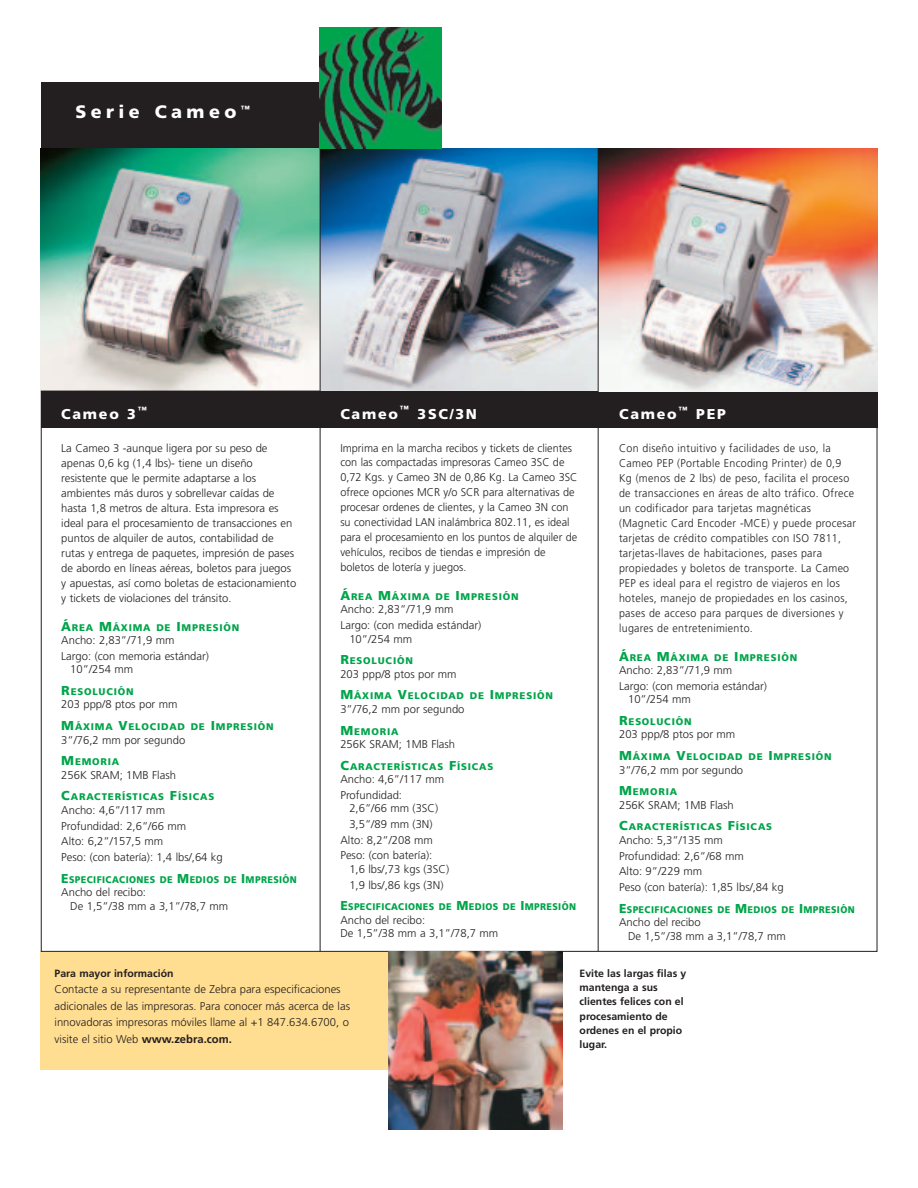
<style>
.page{position:relative;width:918px;height:1188px;background:#fff}
.page>*{position:absolute;margin:0;border:0;box-sizing:border-box;transform-origin:0 0}
.t1{font:900 18px "Frutiger";letter-spacing:.245em;color:#fff}
.t2{font:900 14.25px "Frutiger";letter-spacing:.12em;color:#fff}
.t3{font:300 11.25px/15px "Frutiger";color:#231f20}
.t4{font:300 11.25px/15px "Frutiger";letter-spacing:.03em;color:#231f20;scale:.95 1}
.t5{font:700 10.5px/14.2px "Frutiger";color:#231f20}
.t6{font:10.2px "Frutiger Blk 75";letter-spacing:.08em;color:#00a44a}
.t7{font:10.2px "Frutiger Blk 75";letter-spacing:.04em;color:#00a44a;scale:.93 1}
.s1{font-size:13.5px}
.s2{font-weight:700}
</style>
<div class="page">
<div style="left:41px;top:82px;width:282px;height:68px;background:#231f20"></div>
<img style="left:41px;top:149px;width:279px;height:242px">
<div style="left:41px;top:952px;width:375px;height:118px;background:#ffdd91"></div>
<img style="left:388px;top:952px;width:174px;height:177px">
<img style="left:321px;top:149px;width:277px;height:242px">
<hr style="left:320px;top:148px;width:1px;height:803px;background:#231f20">
<div style="left:41px;top:391px;width:836px;height:37px;background:#231f20"></div>
<img style="left:599px;top:149px;width:278px;height:243px">
<hr style="left:598px;top:149px;width:1px;height:802px;background:#231f20">
<img style="left:320px;top:27px;width:121px;height:121px">
<h1 class="t1" style="left:75px;top:105px;width:176px">Serie Cameo <sup>™</sup></h1>
<p class="t2" style="left:340px;top:408px;width:138px">Cameo<sup>™</sup> 3SC/3N</p>
<p class="t3" style="left:340px;top:441px;width:239px">Imprima en la marcha recibos y tickets de clientes con las compactadas impresoras Cameo 3SC de 0,72 Kgs. y Cameo 3N de 0,86 Kg. La Cameo 3SC ofrece opciones MCR y/o SCR para alternativas de procesar ordenes de clientes, y la Cameo 3N con su conectividad LAN inalámbrica 802.11, es ideal para el procesamiento en los puntos de alquiler de vehículos, recibos de tiendas e impresión de boletos de lotería y juegos.</p>
<p class="t6" style="left:340px;top:593px;width:180px"><span class="s1">Á</span>REA <span class="s1">M</span>ÁXIMA DE <span class="s1">I</span>MPRESIÓN</p>
<p class="t3" style="left:340px;top:603px;width:142px;line-height:15.6px">Ancho: 2,83”/71,9 mm<br>Largo: (con medida estándar)</p>
<p class="t3" style="left:349px;top:632px;width:64px">10”/254 mm</p>
<p class="t6" style="left:340px;top:657px;width:74px"><span class="s1">R</span>ESOLUCIÓN</p>
<p class="t3" style="left:340px;top:667px;width:118px">203 ppp/8 ptos por mm</p>
<p class="t6" style="left:340px;top:692px;width:214px"><span class="s1">M</span>ÁXIMA <span class="s1">V</span>ELOCIDAD DE <span class="s1">I</span>MPRESIÓN</p>
<p class="t3" style="left:340px;top:702px;width:126px">3”/76,2 mm por segundo</p>
<p class="t6" style="left:340px;top:727px;width:60px"><span class="s1">M</span>EMORIA</p>
<p class="t3" style="left:340px;top:738px;width:116px">256K SRAM; 1MB Flash</p>
<p class="t6" style="left:340px;top:763px;width:154px"><span class="s1">C</span>ARACTERÍSTICAS <span class="s1">F</span>ÍSICAS</p>
<p class="t3" style="left:340px;top:772px;width:105px;line-height:15.6px">Ancho: 4,6”/117 mm<br>Profundidad:</p>
<p class="t3" style="left:349px;top:802px;width:90px">2,6”/66 mm (3SC)</p>
<p class="t3" style="left:349px;top:818px;width:85px">3,5”/89 mm (3N)</p>
<p class="t3" style="left:340px;top:833px;width:94px">Alto: 8,2”/208 mm</p>
<p class="t3" style="left:340px;top:849px;width:93px">Peso: (con batería):</p>
<p class="t3" style="left:349px;top:862px;width:101px;line-height:15.6px">1,6 lbs/,73 kgs (3SC)<br>1,9 lbs/,86 kgs (3N)</p>
<p class="t7" style="left:340px;top:903px;width:255px"><span class="s1">E</span>SPECIFICACIONES DE <span class="s1">M</span>EDIOS DE <span class="s1">I</span>MPRESIÓN</p>
<p class="t3" style="left:340px;top:914px;width:159px;line-height:13.5px">Ancho del recibo:<br>De 1,5”/38 mm a 3,1”/78,7 mm</p>
<p class="t2" style="left:61px;top:409px;width:87px">Cameo 3<sup>™</sup></p>
<p class="t3" style="left:61px;top:442px;width:236px">La Cameo 3 -aunque ligera por su peso de apenas 0,6 kg (1,4 lbs)- tiene un diseño resistente que le permite adaptarse a los ambientes más duros y sobrellevar caídas de hasta 1,8 metros de altura. Esta impresora es ideal para el procesamiento de transacciones en puntos de alquiler de autos, contabilidad de rutas y entrega de paquetes, impresión de pases de abordo en líneas aéreas, boletos para juegos y apuestas, así como boletas de estacionamiento y tickets de violaciones del tránsito.</p>
<p class="t6" style="left:61px;top:623px;width:180px"><span class="s1">Á</span>REA <span class="s1">M</span>ÁXIMA DE <span class="s1">I</span>MPRESIÓN</p>
<p class="t3" style="left:61px;top:633px;width:149px;line-height:15.6px">Ancho: 2,83”/71,9 mm<br>Largo: (con memoria estándar)</p>
<p class="t3" style="left:70px;top:663px;width:64px">10”/254 mm</p>
<p class="t6" style="left:61px;top:688px;width:74px"><span class="s1">R</span>ESOLUCIÓN</p>
<p class="t3" style="left:61px;top:698px;width:118px">203 ppp/8 ptos por mm</p>
<p class="t6" style="left:61px;top:723px;width:214px"><span class="s1">M</span>ÁXIMA <span class="s1">V</span>ELOCIDAD DE <span class="s1">I</span>MPRESIÓN</p>
<p class="t3" style="left:61px;top:733px;width:126px">3”/76,2 mm por segundo</p>
<p class="t6" style="left:61px;top:758px;width:60px"><span class="s1">M</span>EMORIA</p>
<p class="t3" style="left:61px;top:768px;width:116px">256K SRAM; 1MB Flash</p>
<p class="t6" style="left:61px;top:793px;width:154px"><span class="s1">C</span>ARACTERÍSTICAS <span class="s1">F</span>ÍSICAS</p>
<p class="t3" style="left:61px;top:803px;width:163px;line-height:15.6px">Ancho: 4,6”/117 mm<br>Profundidad: 2,6”/66 mm<br>Alto: 6,2”/157,5 mm<br>Peso: (con batería): 1,4 lbs/,64 kg</p>
<p class="t7" style="left:61px;top:875px;width:255px"><span class="s1">E</span>SPECIFICACIONES DE <span class="s1">M</span>EDIOS DE <span class="s1">I</span>MPRESIÓN</p>
<p class="t3" style="left:70px;top:886px;width:159px;line-height:13.5px;text-indent:-9px">Ancho del recibo:<br>De 1,5”/38 mm a 3,1”/78,7 mm</p>
<p class="t2" style="left:619px;top:409px;width:108px">Cameo<sup>™</sup> PEP</p>
<p class="t4" style="left:619px;top:442px;width:251px">Con diseño intuitivo y facilidades de uso, la Cameo PEP (Portable Encoding Printer) de 0,9<br>Kg (menos de 2 lbs) de peso, facilita el proceso de transacciones en áreas de alto tráfico. Ofrece un codificador para tarjetas magnéticas (Magnetic Card Encoder -MCE) y puede procesar tarjetas de crédito compatibles con ISO 7811, tarjetas-llaves de habitaciones, pases para propiedades y boletos de transporte. La Cameo PEP es ideal para el registro de viajeros en los hoteles, manejo de propiedades en los casinos, pases de acceso para parques de diversiones y lugares de entretenimiento.</p>
<p class="t6" style="left:619px;top:653px;width:180px"><span class="s1">Á</span>REA <span class="s1">M</span>ÁXIMA DE <span class="s1">I</span>MPRESIÓN</p>
<p class="t3" style="left:619px;top:663px;width:149px;line-height:15.6px">Ancho: 2,83”/71,9 mm<br>Largo: (con memoria estándar)</p>
<p class="t3" style="left:628px;top:693px;width:64px">10”/254 mm</p>
<p class="t6" style="left:619px;top:718px;width:74px"><span class="s1">R</span>ESOLUCIÓN</p>
<p class="t3" style="left:619px;top:728px;width:118px">203 ppp/8 ptos por mm</p>
<p class="t6" style="left:619px;top:753px;width:214px"><span class="s1">M</span>ÁXIMA <span class="s1">V</span>ELOCIDAD DE <span class="s1">I</span>MPRESIÓN</p>
<p class="t3" style="left:619px;top:763px;width:126px">3”/76,2 mm por segundo</p>
<p class="t6" style="left:619px;top:788px;width:60px"><span class="s1">M</span>EMORIA</p>
<p class="t3" style="left:619px;top:798px;width:116px">256K SRAM; 1MB Flash</p>
<p class="t6" style="left:619px;top:823px;width:154px"><span class="s1">C</span>ARACTERÍSTICAS <span class="s1">F</span>ÍSICAS</p>
<p class="t3" style="left:619px;top:833px;width:166px;line-height:15.6px">Ancho: 5,3”/135 mm<br>Profundidad: 2,6”/68 mm<br>Alto: 9”/229 mm<br>Peso (con batería): 1,85 lbs/,84 kg</p>
<p class="t7" style="left:619px;top:905px;width:255px"><span class="s1">E</span>SPECIFICACIONES DE <span class="s1">M</span>EDIOS DE <span class="s1">I</span>MPRESIÓN</p>
<p class="t3" style="left:628px;top:916px;width:159px;line-height:13.5px;text-indent:-9px">Ancho del recibo<br>De 1,5”/38 mm a 3,1”/78,7 mm</p>
<p class="t5" style="left:580px;top:967px;width:108px">Evite las largas filas y mantenga a sus clientes felices con el procesamiento de ordenes en el propio lugar.</p>
<p class="t5" style="left:55px;top:967px;width:121px">Para mayor información</p>
<p class="t3" style="left:55px;top:982px;width:297px;line-height:16.5px">Contacte a su representante de Zebra para especificaciones adicionales de las impresoras. Para conocer más acerca de las innovadoras impresoras móviles llame al +1 847.634.6700, o visite el sitio Web <span class="s2">www.zebra.com.</span></p>
</div>
